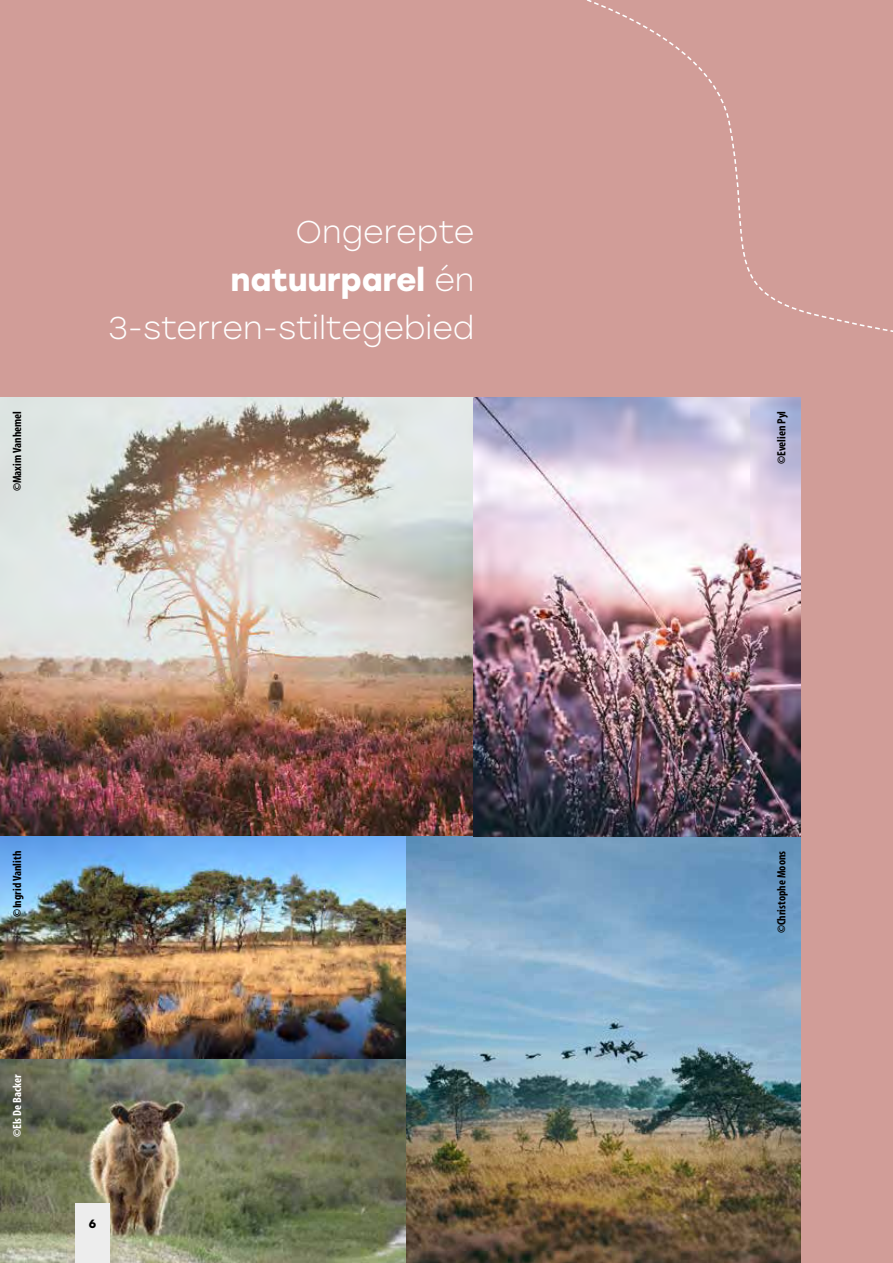
<style>
.page{position:relative;width:893px;height:1263px;background:#d19d98}
.page>*{position:absolute;margin:0;border:0;box-sizing:border-box;transform-origin:0 0}
.t1{font:300 31.5px/48px "Stolzl";color:#fff;text-align:right}
.t2{font:700 condensed 12px "Myriad Pro";color:#000}
.t3{font:700 condensed 12px "Myriad Pro";color:#fff}
.t4{font:700 12px "Stolzl";color:#000}
.s1{font-weight:700}
</style>
<div class="page">
<img style="left:0;top:397px;width:800px;height:866px">
<svg style="left:587px;top:0;width:306px;height:332px"></svg>
<div style="left:75px;top:1203px;width:35px;height:60px;background:#ededed"></div>
<p class="t2" style="left:10px;top:491px;width:82px;rotate:-90deg">©Maxim Vanhemel</p>
<h1 class="t1" style="left:108px;top:207px;width:368px">Ongerepte <span class="s1">natuurparel</span> én<br>3-sterren-stiltegebied</h1>
<p class="t2" style="left:10px;top:916px;width:67px;rotate:-90deg">©Ingrid Vanlith</p>
<p class="t3" style="left:10px;top:1137px;width:64px;rotate:-90deg">©Els De Backer</p>
<p class="t4" style="left:89px;top:1215px;width:9px">6</p>
<p class="t2" style="left:774px;top:464px;width:55px;rotate:-90deg">©Evelien Pyl</p>
<p class="t2" style="left:774px;top:933px;width:84px;rotate:-90deg">©Christophe Moons</p>
</div>
